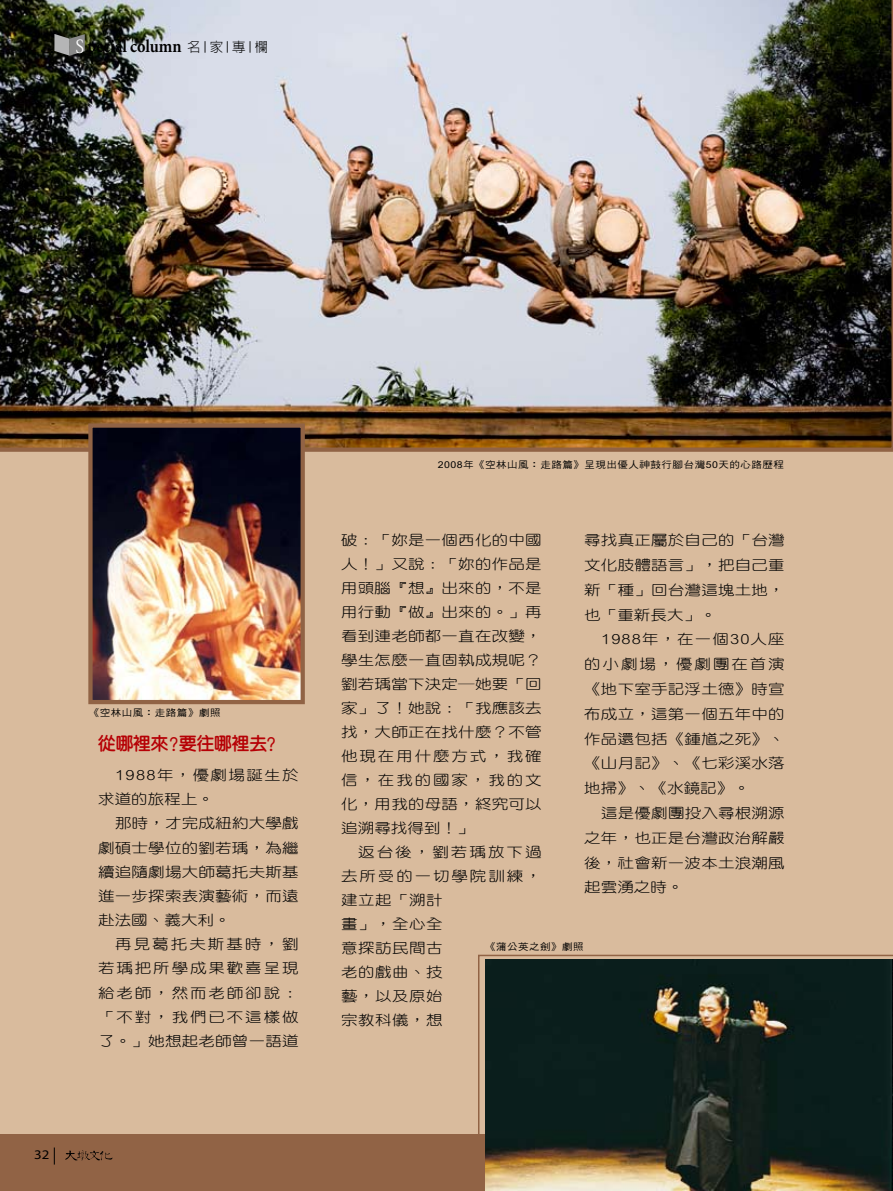
<style>
.page{position:relative;width:893px;height:1191px;background:#d9bb9d}
.page>*{position:absolute;margin:0;border:0;box-sizing:border-box;transform-origin:0 0}
.t1{font:700 18px "Minion";color:#000;scale:.9 1}
.t2{font:17.55px "Yen Round Extra";color:#b60005}
.t3{font:14.1px/24px "DF Yuan Lt HK BF";letter-spacing:.015em;color:#000;text-align:justify;scale:1.18 1}
.t4{font:14.1px/24.2px "DF Yuan Lt HK BF";letter-spacing:.085em;color:#000;scale:1.18 1}
.t5{font:13.2px "Myriad Pro";color:#000;scale:1.12 1}
.t6{font:9.45px "DF Hei Md HK BF";letter-spacing:.05em;color:#000;scale:1.11 1}
.s1{font-family:"Koz Min Pro";font-weight:400;color:#fff}
.s2{font-family:"Lin Gothic";font-weight:300;font-size:13.35px}
</style>
<div class="page">
<div style="left:0;top:1134px;width:891px;height:57px;background:#916345"></div>
<img style="left:0;top:0;width:893px;height:452px">
<svg style="left:54px;top:1147px;width:1px;height:17px"></svg>
<svg style="left:65px;top:1150px;width:47px;height:10px"></svg>
<svg style="left:54px;top:34px;width:31px;height:22px"></svg>
<img style="left:93px;top:428px;width:207px;height:271px">
<div style="left:88px;top:423px;width:217px;height:281px;border:4px solid #916345"></div>
<svg style="left:478px;top:954px;width:415px;height:237px;background:#2b342a"></svg>
<p class="t1" style="left:76px;top:37px;width:215px"><span class="s1">S</span> pecial column <span class="s2">名｜家｜專｜欄</span></p>
<p class="t5" style="left:34px;top:1146px;width:15px">32</p>
<p class="t6" style="left:89px;top:707px;width:120px">《空林山風：走路篇》劇照</p>
<p class="t2" style="left:98px;top:735px;width:179px">從哪裡來?要往哪裡去?</p>
<p class="t4" style="left:98px;top:763px;width:171px;text-indent:17px">1988年，優劇場誕生於求道的旅程上。</p>
<p class="t3" style="left:98px;top:811px;width:171px;text-indent:17px">那時，才完成紐約大學戲劇碩士學位的劉若瑀，為繼續追隨劇場大師葛托夫斯基進一步探索表演藝術，而遠赴法國、義大利。</p>
<p class="t3" style="left:98px;top:932px;width:171px;text-indent:17px">再見葛托夫斯基時，劉若瑀把所學成果歡喜呈現給老師，然而老師卻說：「不對，我們已不這樣做了。」她想起老師曾一語道</p>
<p class="t6" style="left:438px;top:460px;width:314px">2008年《空林山風：走路篇》呈現出優人神鼓行腳台灣50天的心路歷程</p>
<p class="t3" style="left:584px;top:528px;width:171px;line-height:24.8px">尋找真正屬於自己的「台灣文化肢體語言」，把自己重新「種」回台灣這塊土地，也「重新長大」。</p>
<p class="t3" style="left:584px;top:627px;width:171px;line-height:24.8px;text-indent:17px">1988年，在一個30人座的小劇場，優劇團在首演《地下室手記浮土德》時宣布成立，這第一個五年中的作品還包括《鍾馗之死》、《山月記》、《七彩溪水落地掃》、《水鏡記》。</p>
<p class="t3" style="left:584px;top:801px;width:171px;line-height:24.8px;text-indent:17px">這是優劇團投入尋根溯源之年，也正是台灣政治解嚴後，社會新一波本土浪潮風起雲湧之時。</p>
<p class="t3" style="left:341px;top:528px;width:171px">破：「妳是一個西化的中國人！」又說：「妳的作品是用頭腦『想』出來的，不是用行動『做』出來的。」再看到連老師都一直在改變，學生怎麼一直固執成規呢？劉若瑀當下決定─她要「回家」了！她說：「我應該去找，大師正在找什麼？不管他現在用什麼方式，我確信，在我的國家，我的文化，用我的母語，終究可以追溯尋找得到！」</p>
<p class="t3" style="left:341px;top:840px;width:171px;text-align:left;text-indent:17px">返台後，劉若瑀放下過去所受的一切學院訓練，建立起「溯計<br>畫」，全心全<br>意探訪民間古<br>老的戲曲、技<br>藝，以及原始<br>宗教科儀，想</p>
<p class="t6" style="left:485px;top:942px;width:90px">《蒲公英之劍》劇照</p>
</div>
